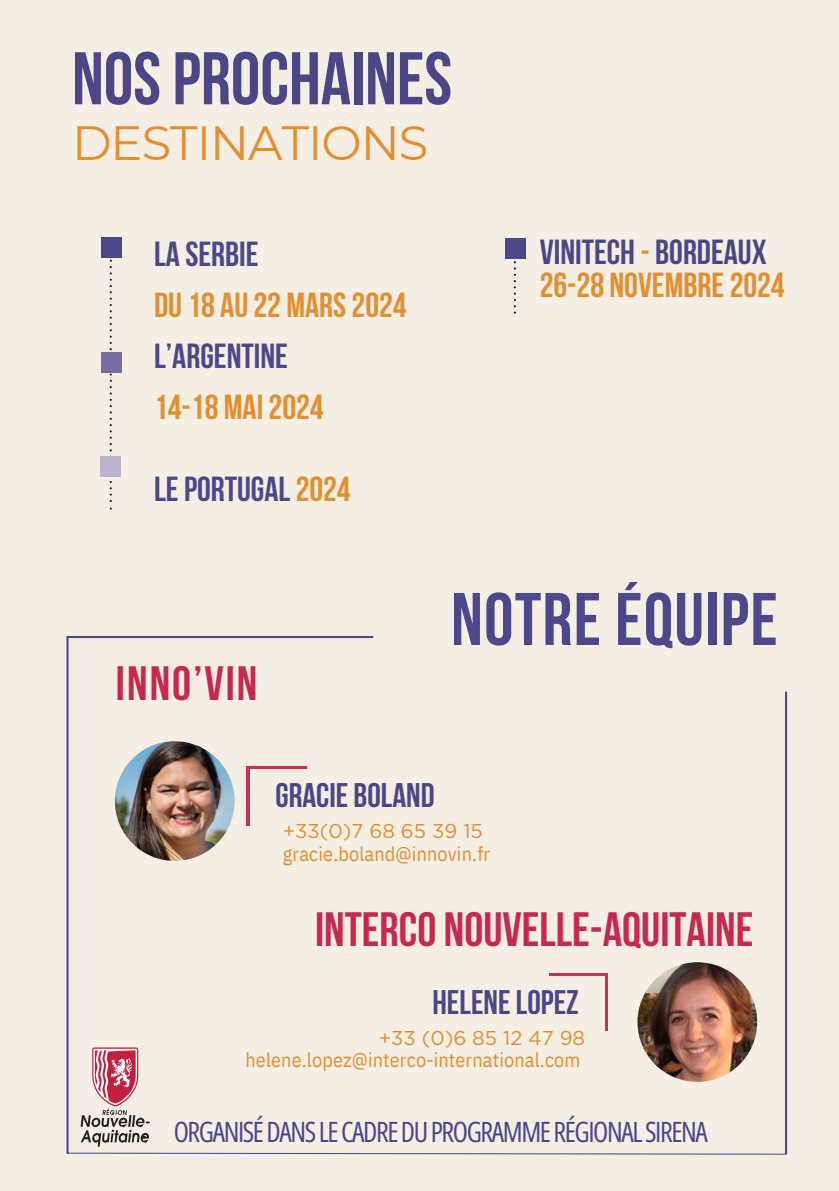
<style>
.page{position:relative;width:839px;height:1191px;background:#fff}
.page>*{position:absolute;margin:0;border:0;box-sizing:border-box;transform-origin:0 0}
.t1{font:700 74.4px "Bebas Neue";color:#4b4786}
.t2{font:700 74.4px "Bebas Neue";letter-spacing:.015em;color:#4c4889}
.t3{font:700 48px "Bebas Neue";color:#c7294d}
.t4{font:48px "Montserrat";letter-spacing:-.02em;color:#e28f2f}
.t5{font:700 34.6px "Bebas Neue";color:#e28f2f}
.t6{font:700 34.6px "Bebas Neue";color:#4c4889}
.t7{font:700 34.6px "Bebas Neue";color:#4a4787}
.t8{font:700 34px "Bebas Neue";color:#4b4786}
.t9{font:28px "Open Sans Condensed";letter-spacing:-.05em;color:#4a4787}
.t10{font:20px "IBM Plex Sans Cond";letter-spacing:.01em;color:#e28f2f}
.t11{font:20px "Gotham";color:#e28f2f}
.s1{color:#4a4887}
.s2{color:#e28f2f}
</style>
<div class="page">
<div style="left:0;top:0;width:838px;height:1191px;background:#f5eee5"></div>
<svg style="left:110px;top:257px;width:2px;height:253px"></svg>
<div style="left:102px;top:237px;width:20px;height:20px;background:#4a4887"></div>
<div style="left:101px;top:457px;width:20px;height:20px;background:#bab5cf"></div>
<div style="left:102px;top:352px;width:20px;height:20px;background:#766fa0"></div>
<svg style="left:514px;top:261px;width:2px;height:53px"></svg>
<div style="left:506px;top:239px;width:19px;height:20px;background:#4a4887"></div>
<svg style="left:66px;top:636px;width:721px;height:519px"></svg>
<hr style="left:247px;top:767px;width:59px;height:2px;background:#c63255">
<hr style="left:247px;top:767px;width:2px;height:59px;background:#c63255">
<img style="left:115px;top:741px;width:119px;height:120px;border-radius:50%">
<hr style="left:549px;top:974px;width:57px;height:2px;background:#c63255">
<hr style="left:605px;top:974px;width:2px;height:57px;background:#c63255">
<img style="left:637px;top:962px;width:120px;height:120px;border-radius:50%">
<svg style="left:81px;top:1047px;width:69px;height:100px"></svg>
<p class="t1" style="left:72px;top:48px;width:381px">NOSPROCHAINES</p>
<p class="t4" style="left:72px;top:113px;width:358px">DESTINATIONS</p>
<p class="t6" style="left:154px;top:240px;width:106px"><span class="s1">LA</span> SERBIE</p>
<p class="t5" style="left:154px;top:291px;width:254px">DU18 AU22 MARS 2024</p>
<p class="t6" style="left:154px;top:342px;width:135px">L’ARGENTINE</p>
<p class="t5" style="left:154px;top:393px;width:171px">14-18 MAI 2024</p>
<p class="t6" style="left:154px;top:475px;width:198px">LEPORTUGAL <span class="s2">2024</span></p>
<p class="t7" style="left:539px;top:238px;width:228px">VINITECH <span class="s2">-</span> BORDEAUX</p>
<p class="t5" style="left:539px;top:271px;width:246px">26-28 NOVEMBRE2024</p>
<p class="t3" style="left:116px;top:664px;width:143px">INNO’VIN</p>
<p class="t2" style="left:451px;top:589px;width:328px">NOTRE ÉQUIPE</p>
<p class="t8" style="left:275px;top:781px;width:161px">GRACIE BOLAND</p>
<p class="t11" style="left:283px;top:819px;width:201px">+33(0)7 68 65 39 15</p>
<p class="t10" style="left:283px;top:840px;width:209px">gracie.boland@innovin.fr</p>
<p class="t3" style="left:315px;top:910px;width:440px">INTERCO NOUVELLE-AQUITAINE</p>
<p class="t8" style="left:432px;top:988px;width:148px">HELENELOPEZ</p>
<p class="t11" style="left:378px;top:1026px;width:208px">+33 (0)6 85 12 47 98</p>
<p class="t10" style="left:245px;top:1046px;width:336px">helene.lopez@interco-international.com</p>
<p class="t9" style="left:174px;top:1112px;width:535px">ORGANISÉDANSLECADREDUPROGRAMMERÉGIONALSIRENA</p>
</div>
